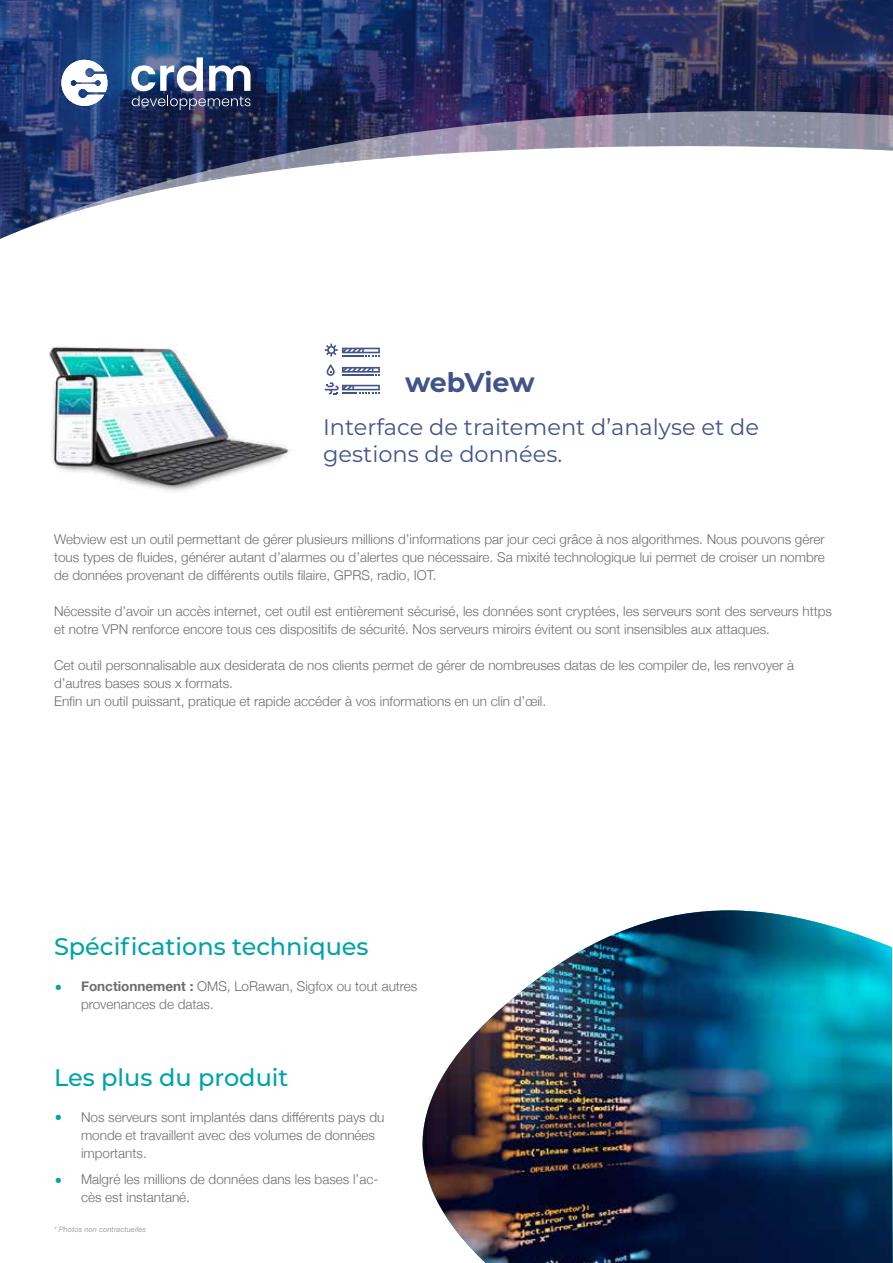
<style>
.page{position:relative;width:893px;height:1263px;background:#fff}
.page>*{position:absolute;margin:0;border:0;box-sizing:border-box;transform-origin:0 0}
.t1{font:700 27px "Montserrat";letter-spacing:-.01em;color:#425389}
.t2{font:500 24px "Montserrat";color:#00a3a7}
.t3{font:22.5px/27px "Montserrat";color:#425389}
.t4{font:300 13.5px/18px "Helvetica Neue";color:#6e6e6d}
.t5{font:italic 7.5px "Helvetica Neue";color:#a3a5a5}
.s1{font-weight:700;font-size:24px;color:#09a3a6}
.s2{font-weight:700}
</style>
<div class="page">
<img style="left:0;top:0;width:893px;height:111px">
<svg style="left:0;top:111px;width:893px;height:128px"></svg>
<svg style="left:61px;top:57px;width:47px;height:49px"></svg>
<img style="left:131px;top:57px;width:120px;height:53px">
<img style="left:49px;top:346px;width:242px;height:145px">
<svg style="left:325px;top:344px;width:55px;height:12px"></svg>
<svg style="left:342px;top:367px;width:38px;height:9px"></svg>
<svg style="left:327px;top:364px;width:8px;height:12px"></svg>
<svg style="left:325px;top:382px;width:55px;height:13px"></svg>
<img style="left:422px;top:910px;width:471px;height:353px">
<h1 class="t1" style="left:405px;top:363px;width:131px">webView</h1>
<h3 class="t3" style="left:323px;top:412px;width:437px">Interface de traitement d’analyse et de gestions de données.</h3>
<p class="t4" style="left:54px;top:529px;width:772px;text-align:justify">Webview est un outil permettant de gérer plusieurs millions d’informations par jour ceci grâce à nos algorithmes. Nous pouvons gérer tous types de fluides, générer autant d’alarmes ou d’alertes que nécessaire. Sa mixité technologique lui permet de croiser un nombre de données provenant de différents outils filaire, GPRS, radio, IOT.</p>
<p class="t4" style="left:54px;top:601px;width:779px">Nécessite d’avoir un accès internet, cet outil est entièrement sécurisé, les données sont cryptées, les serveurs sont des serveurs https et notre VPN renforce encore tous ces dispositifs de sécurité. Nos serveurs miroirs évitent ou sont insensibles aux attaques.</p>
<p class="t4" style="left:54px;top:655px;width:742px">Cet outil personnalisable aux desiderata de nos clients permet de gérer de nombreuses datas de les compiler de, les renvoyer à d’autres bases sous x formats.<br>Enfin un outil puissant, pratique et rapide accéder à vos informations en un clin d’œil.</p>
<h2 class="t2" style="left:54px;top:930px;width:316px">Spécifications techniques</h2>
<p class="t4" style="left:81px;top:976px;width:338px;text-indent:-27px"><span class="s1">•</span> <span class="s2">Fonctionnement :</span> OMS, LoRawan, Sigfox ou tout autres provenances de datas.</p>
<h2 class="t2" style="left:54px;top:1060px;width:236px">Les plus du produit</h2>
<p class="t4" style="left:81px;top:1107px;width:305px;text-indent:-27px"><span class="s1">•</span> Nos serveurs sont implantés dans différents pays du monde et travaillent avec des volumes de données importants.</p>
<p class="t4" style="left:81px;top:1169px;width:299px;text-indent:-27px"><span class="s1">•</span> Malgré les millions de données dans les bases l’ac&shy;cès est instantané.</p>
<p class="t5" style="left:54px;top:1224px;width:93px">* Photos non contractuelles</p>
</div>
